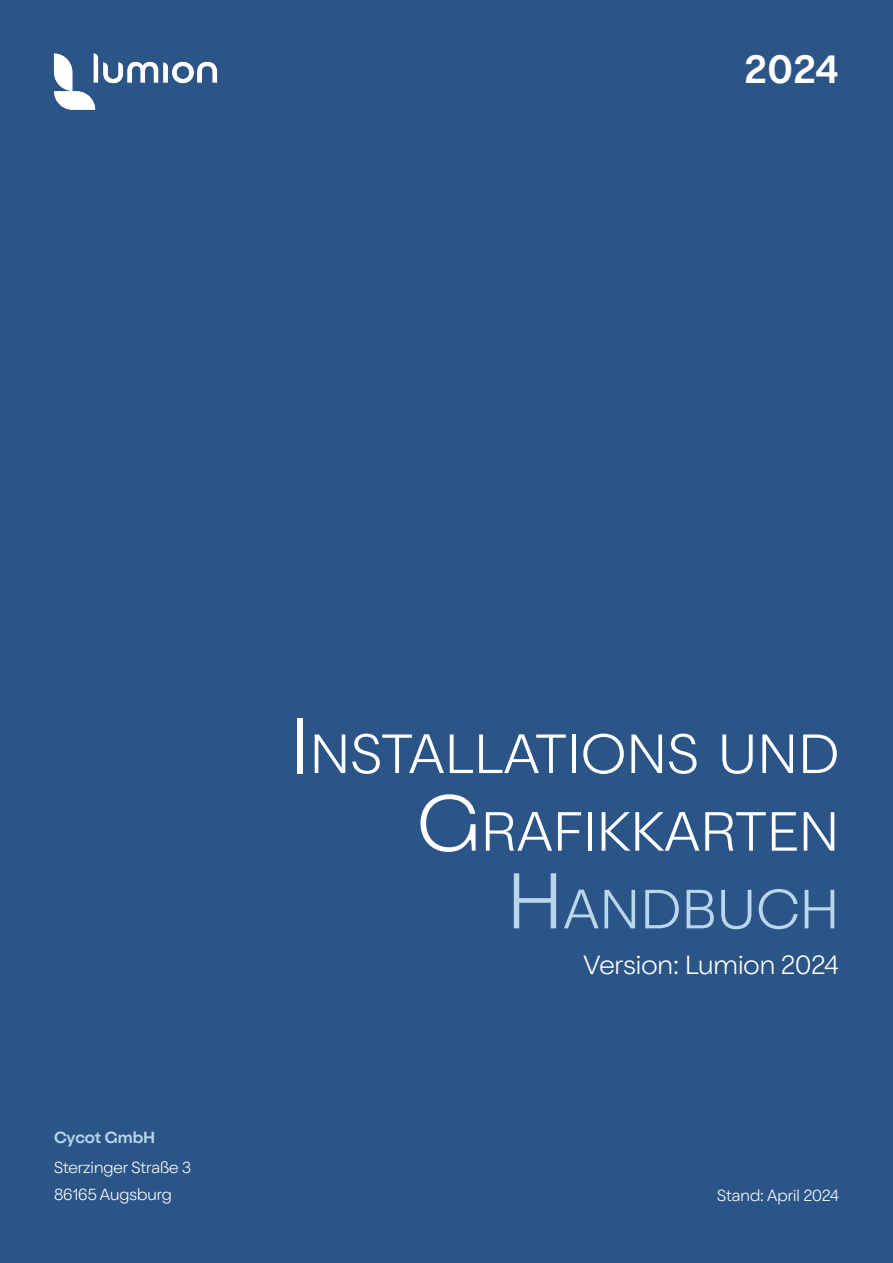
<style>
.page{position:relative;width:893px;height:1263px;background:#2b5487}
.page>*{position:absolute;margin:0;border:0;box-sizing:border-box;transform-origin:0 0}
.t1{font:300 56.7px "Oldschool Grotesk";letter-spacing:.015em;color:#fff}
.t2{font:300 56.7px "Oldschool Grotesk";letter-spacing:.015em;color:#b8d7ec}
.t3{font:500 40.5px "Oldschool Grotesk";color:#fff}
.t4{font:300 27px "Oldschool Grotesk";color:#fff}
.t5{font:300 16.5px "Oldschool Grotesk";color:#fff}
.t6{font:500 16.5px "Oldschool Grotesk";color:#b8d7ec}
.s1{font-size:81px}
</style>
<div class="page">
<img style="left:53px;top:53px;width:165px;height:57px">
<p class="t3" style="left:744px;top:40px;width:96px">2024</p>
<p class="t1" style="left:290px;top:715px;width:550px"><span class="s1">I</span>NSTALLATIONS UND</p>
<p class="t1" style="left:417px;top:792px;width:423px"><span class="s1">G</span>RAFI KKARTEN</p>
<p class="t2" style="left:507px;top:870px;width:324px"><span class="s1">H</span>ANDBUCH</p>
<p class="t4" style="left:584px;top:946px;width:257px">Version: Lumion 2024</p>
<p class="t6" style="left:54px;top:1126px;width:103px">Cycot GmbH</p>
<p class="t5" style="left:54px;top:1156px;width:139px">Sterzinger Straße 3</p>
<p class="t5" style="left:54px;top:1183px;width:119px">86165 Augsburg</p>
<p class="t5" style="left:717px;top:1184px;width:123px">Stand: April 2024</p>
</div>
